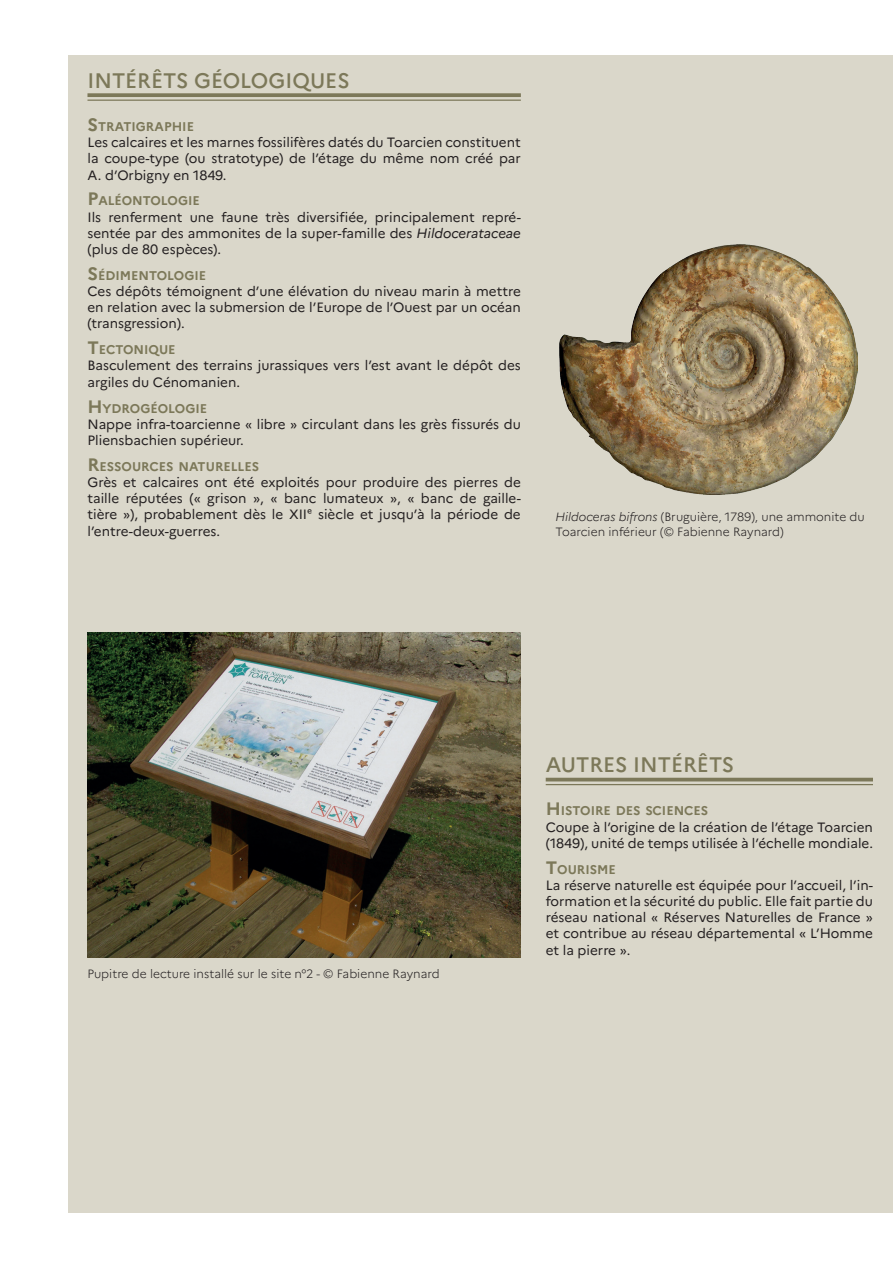
<style>
.page{position:relative;width:893px;height:1263px;background:#fff}
.page>*{position:absolute;margin:0;border:0;box-sizing:border-box;transform-origin:0 0}
.t1{font:500 21px "Marianne";color:#7c7859}
.t2{font:13.5px/16.2px "Marianne";color:#231f20;text-align:justify}
.t3{font:700 12.6px "Marianne";color:#7c7859}
.t4{font:300 12px/14.4px "Marianne";color:#231f20}
.s1{font-size:18px}
.s2{font-style:italic}
</style>
<div class="page">
<div style="left:68px;top:55px;width:825px;height:1158px;background:#dad7ca"></div>
<svg style="left:87px;top:93px;width:434px;height:4px;background:#837f61"></svg>
<hr style="left:87px;top:100px;width:434px;height:1px;background:#7c7859">
<hr style="left:546px;top:778px;width:327px;height:3px;background:#7c7859">
<hr style="left:546px;top:784px;width:327px;height:1px;background:#7c7859">
<img style="left:87px;top:632px;width:434px;height:325px">
<img style="left:559px;top:244px;width:299px;height:251px">
<h1 class="t1" style="left:87px;top:64px;width:264px">INTÉRÊTS GÉOLOGIQUES</h1>
<p class="t3" style="left:87px;top:117px;width:108px"><span class="s1">S</span>TRATIGRAPHIE</p>
<p class="t2" style="left:87px;top:133px;width:435px">Les calcaires et les marnes fossilifères datés du Toarcien constituent la coupe-type (ou stratotype) de l’étage du même nom créé par A. d’Orbigny en 1849.</p>
<p class="t3" style="left:87px;top:191px;width:114px"><span class="s1">P</span>ALÉONTOLOGIE</p>
<p class="t2" style="left:87px;top:208px;width:435px">Ils renferment une faune très diversifiée, principalement repré&shy;sentée par des ammonites de la super-famille des <span class="s2">Hildocerataceae </span>(plus de 80 espèces).</p>
<p class="t3" style="left:87px;top:266px;width:120px"><span class="s1">S</span>ÉDIMENTOLOGIE</p>
<p class="t2" style="left:87px;top:282px;width:435px">Ces dépôts témoignent d’une élévation du niveau marin à mettre en relation avec la submersion de l’Europe de l’Ouest par un océan (transgression).</p>
<p class="t3" style="left:87px;top:340px;width:90px"><span class="s1">T</span>ECTONIQUE</p>
<p class="t2" style="left:87px;top:356px;width:435px">Basculement des terrains jurassiques vers l’est avant le dépôt des argiles du Cénomanien.</p>
<p class="t3" style="left:87px;top:398px;width:121px"><span class="s1">H</span>YDROGÉOLOGIE</p>
<p class="t2" style="left:87px;top:415px;width:435px">Nappe infra-toarcienne « libre » circulant dans les grès fissurés du<br>Pliensbachien supérieur.</p>
<p class="t3" style="left:87px;top:457px;width:172px"><span class="s1">R</span>ESSOURCES NATURELLES</p>
<p class="t2" style="left:87px;top:473px;width:435px">Grès et calcaires ont été exploités pour produire des pierres de taille réputées (« grison », « banc lumateux », « banc de gaille&shy;tière »), probablement dès le XIIe siècle et jusqu’à la période de l’entre-deux-guerres.</p>
<p class="t4" style="left:556px;top:509px;width:311px"><span class="s2">Hildoceras bifrons</span> (Bruguière, 1789), une ammonite du<br>Toarcien inférieur (© Fabienne Raynard)</p>
<p class="t4" style="left:87px;top:966px;width:354px">Pupitre de lecture installé sur le site n°2 - © Fabienne Raynard</p>
<h1 class="t1" style="left:546px;top:749px;width:190px">AUTRES INTÉRÊTS</h1>
<p class="t3" style="left:546px;top:801px;width:163px"><span class="s1">H</span> ISTOIRE DES SCIENCES</p>
<p class="t2" style="left:546px;top:817px;width:329px">Coupe à l’origine de la création de l’étage Toarcien (1849), unité de temps utilisée à l’échelle mondiale.</p>
<p class="t3" style="left:546px;top:859px;width:72px"><span class="s1">T</span>OURISME</p>
<p class="t2" style="left:546px;top:876px;width:329px">La réserve naturelle est équipée pour l’accueil, l’in&shy;formation et la sécurité du public. Elle fait partie du réseau national « Réserves Naturelles de France » et contribue au réseau départemental « L’Homme et la pierre ».</p>
</div>
